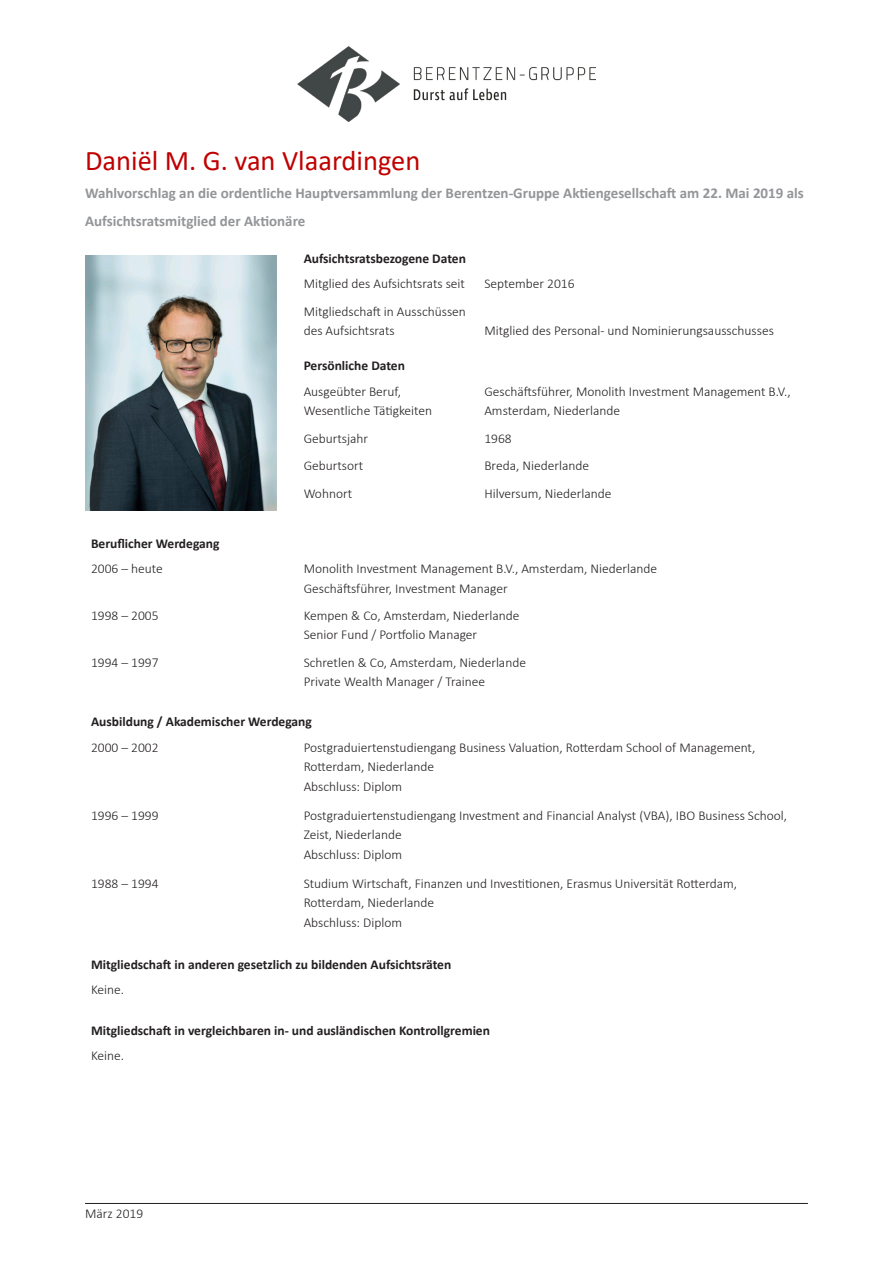
<style>
.page{position:relative;width:893px;height:1263px;background:#fff}
.page>*{position:absolute;margin:0;border:0;box-sizing:border-box;transform-origin:0 0}
.A__Abschnitt_ohne{font:28.5px "Calibri";color:#c00000}
.Text_1__Überschrift{font:700 15px "Calibri";color:#939598}
.Fließtext{font:300 13.5px/19.5px "Calibri";color:#231f20}
.Fließtext-2{font:700 13.5px "Calibri";color:#231f20}
</style>
<div class="page">
<hr style="left:85px;top:1203px;width:723px;height:1px;background:#231f20">
<img style="left:297px;top:47px;width:299px;height:74px">
<img style="left:85px;top:255px;width:191px;height:255px">
<p class="A__Abschnitt_ohne" style="left:85px;top:141px;width:337px">Daniël M. G. van Vlaardingen</p>
<p class="Text_1__Überschrift" style="left:85px;top:183px;width:720px">Wahlvorschlag an die ordentliche Hauptversammlung der Berentzen-Gruppe Aktiengesellschaft am 22. Mai 2019 als</p>
<p class="Text_1__Überschrift" style="left:85px;top:211px;width:222px">Aufsichtsratsmitglied der Aktionäre</p>
<p class="Fließtext-2" style="left:304px;top:249px;width:164px">Aufsichtsratsbezogene Daten</p>
<p class="Fließtext" style="left:304px;top:274px;width:163px">Mitglied des Aufsichtsrats seit</p>
<p class="Fließtext" style="left:484px;top:274px;width:92px">September 2016</p>
<p class="Fließtext" style="left:304px;top:302px;width:164px">Mitgliedschaft in Ausschüssen des Aufsichtsrats</p>
<p class="Fließtext" style="left:484px;top:321px;width:291px">Mitglied des Personal- und Nominierungsausschusses</p>
<p class="Fließtext-2" style="left:304px;top:356px;width:103px">Persönliche Daten</p>
<p class="Fließtext" style="left:304px;top:381px;width:130px">Ausgeübter Beruf,<br>Wesentliche Tätigkeiten</p>
<p class="Fließtext" style="left:484px;top:381px;width:308px">Geschäftsführer, Monolith Investment Management B.V.,<br>Amsterdam, Niederlande</p>
<p class="Fließtext" style="left:304px;top:428px;width:66px">Geburtsjahr</p>
<p class="Fließtext" style="left:484px;top:428px;width:29px">1968</p>
<p class="Fließtext" style="left:304px;top:456px;width:61px">Geburtsort</p>
<p class="Fließtext" style="left:484px;top:456px;width:106px">Breda, Niederlande</p>
<p class="Fließtext" style="left:304px;top:483px;width:50px">Wohnort</p>
<p class="Fließtext" style="left:484px;top:483px;width:129px">Hilversum, Niederlande</p>
<p class="Fließtext-2" style="left:91px;top:534px;width:130px">Beruflicher Werdegang</p>
<p class="Fließtext" style="left:91px;top:559px;width:73px">2006 – heute</p>
<p class="Fließtext" style="left:304px;top:559px;width:355px">Monolith Investment Management B.V., Amsterdam, Niederlande<br>Geschäftsführer, Investment Manager</p>
<p class="Fließtext" style="left:91px;top:606px;width:69px">1998 – 2005</p>
<p class="Fließtext" style="left:304px;top:606px;width:217px">Kempen &amp; Co, Amsterdam, Niederlande<br>Senior Fund / Portfolio Manager</p>
<p class="Fließtext" style="left:91px;top:652px;width:69px">1994 – 1997</p>
<p class="Fließtext" style="left:304px;top:652px;width:224px">Schretlen &amp; Co, Amsterdam, Niederlande</p>
<p class="Fließtext" style="left:304px;top:672px;width:183px">Private Wealth Manager / Trainee</p>
<p class="Fließtext-2" style="left:91px;top:712px;width:222px">Ausbildung / Akademischer Werdegang</p>
<p class="Fließtext" style="left:91px;top:737px;width:69px">2000 – 2002</p>
<p class="Fließtext" style="left:304px;top:737px;width:453px">Postgraduiertenstudiengang Business Valuation, Rotterdam School of Management,<br>Rotterdam, Niederlande<br>Abschluss: Diplom</p>
<p class="Fließtext" style="left:91px;top:805px;width:69px">1996 – 1999</p>
<p class="Fließtext" style="left:304px;top:805px;width:485px">Postgraduiertenstudiengang Investment and Financial Analyst (VBA), IBO Business School,<br>Zeist, Niederlande<br>Abschluss: Diplom</p>
<p class="Fließtext" style="left:91px;top:873px;width:69px">1988 – 1994</p>
<p class="Fließtext" style="left:304px;top:873px;width:435px">Studium Wirtschaft, Finanzen und Investitionen, Erasmus Universität Rotterdam,<br>Rotterdam, Niederlande<br>Abschluss: Diplom</p>
<p class="Fließtext-2" style="left:91px;top:955px;width:362px">Mitgliedschaft in anderen gesetzlich zu bildenden Aufsichtsräten</p>
<p class="Fließtext" style="left:91px;top:980px;width:35px">Keine.</p>
<p class="Fließtext-2" style="left:91px;top:1020px;width:400px">Mitgliedschaft in vergleichbaren in- und ausländischen Kontrollgremien</p>
<p class="Fließtext" style="left:91px;top:1046px;width:35px">Keine.</p>
<p class="Fließtext" style="left:85px;top:1203px;width:60px">März 2019</p>
</div>
